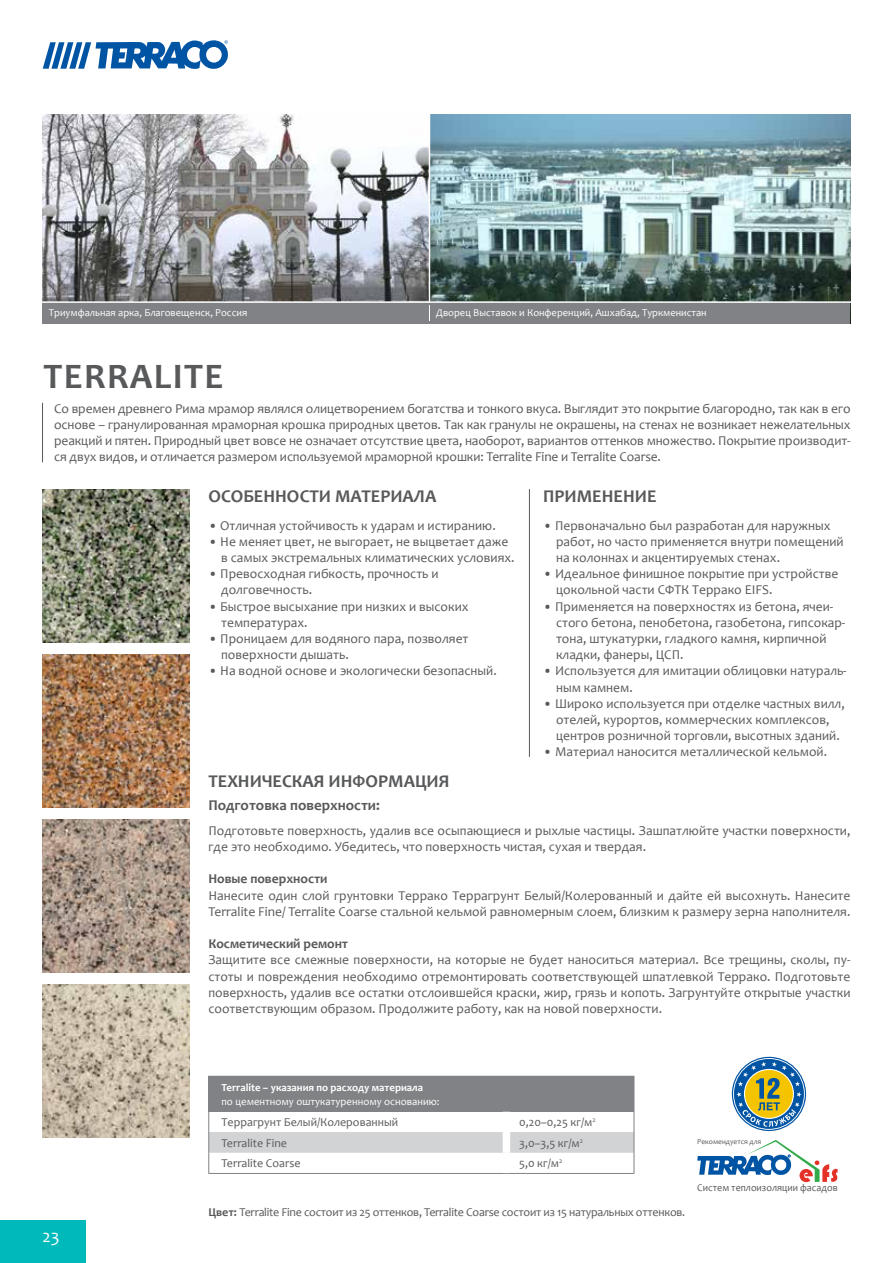
<style>
.page{position:relative;width:893px;height:1263px;background:#fff}
.page>*{position:absolute;margin:0;border:0;box-sizing:border-box;transform-origin:0 0}
.t1{font:700 36px "Candara";letter-spacing:.04em;color:#58595b}
.t2{font:700 18px "Candara";color:#58595b}
.t3{font:18px "Candara";color:#fff}
.t4{font:700 15px "Candara";color:#58595b}
.t5{font:13.5px/16.2px "Candara";color:#58595b}
.t6{font:700 13.5px "Candara";color:#58595b}
.t7{font:12px "Candara";letter-spacing:-.02em;color:#58595b}
.t8{font:12px "Candara";color:#58595b}
.t9{font:10.8px "Candara";color:#fff}
.t10{font:700 10.8px "Candara";color:#fff}
.t11{font:10.5px "Candara";color:#fff}
.t12{font:10.5px "Candara";color:#58595b;scale:.96 1}
.t13{font:7.5px "Candara";color:#58595b}
.s1{font-weight:700}
</style>
<div class="page">
<svg style="left:43px;top:40px;width:185px;height:29px"></svg>
<div style="left:0;top:1220px;width:85px;height:43px;background:#00b9ba"></div>
<img style="left:43px;top:489px;width:147px;height:153px">
<img style="left:43px;top:654px;width:147px;height:153px">
<img style="left:43px;top:820px;width:147px;height:153px">
<img style="left:43px;top:985px;width:147px;height:153px">
<img style="left:43px;top:114px;width:807px;height:187px">
<div style="left:43px;top:302px;width:807px;height:21px;background:#808285"></div>
<hr style="left:429px;top:107px;width:1px;height:195px;background:#fff">
<hr style="left:41px;top:301px;width:827px;height:2px;background:#fff">
<svg style="left:429px;top:305px;width:1px;height:16px"></svg>
<hr style="left:42px;top:403px;width:1px;height:59px;background:#58595b">
<div style="left:209px;top:1076px;width:425px;height:35px;background:#808285"></div>
<hr style="left:208px;top:1076px;width:1px;height:35px;background:#808285">
<hr style="left:634px;top:1076px;width:1px;height:35px;background:#808285">
<hr style="left:208px;top:1111px;width:298px;height:1px;background:#808285">
<hr style="left:506px;top:1111px;width:128px;height:1px;background:#808285">
<svg style="left:208px;top:1112px;width:427px;height:61px"></svg>
<hr style="left:208px;top:1173px;width:298px;height:1px;background:#808285">
<hr style="left:506px;top:1173px;width:128px;height:1px;background:#808285">
<div style="left:503px;top:1112px;width:7px;height:20px;background:#fff"></div>
<div style="left:503px;top:1132px;width:7px;height:21px;background:#fff"></div>
<div style="left:503px;top:1153px;width:7px;height:20px;background:#fff"></div>
<hr style="left:529px;top:489px;width:1px;height:268px;background:#58595b">
<svg style="left:732px;top:1057px;width:74px;height:74px"></svg>
<svg style="left:733px;top:1058px;width:72px;height:72px"></svg>
<svg style="left:734px;top:1059px;width:70px;height:70px"></svg>
<svg style="left:736px;top:1062px;width:66px;height:65px;background:#879d7f"></svg>
<svg style="left:697px;top:1140px;width:141px;height:42px"></svg>
<p class="t11" style="left:49px;top:306px;width:200px">Триумфальная арка, Благовещенск, Россия</p>
<p class="t11" style="left:436px;top:306px;width:272px">Дворец Выставок и Конференций, Ашхабад, Туркменистан</p>
<h1 class="t1" style="left:43px;top:353px;width:182px">TERRALITE</h1>
<p class="t5" style="left:54px;top:400px;width:798px;text-align:justify">Со времен древнего Рима мрамор являлся олицетворением богатства и тонкого вкуса. Выглядит это покрытие благородно, так как в его основе – гранулированная мраморная крошка природных цветов. Так как гранулы не окрашены, на стенах не возникает нежелательных реакций и пятен. Природный цвет вовсе не означает отсутствие цвета, наоборот, вариантов оттенков множество. Покрытие производит&shy;ся двух видов, и отличается размером используемой мраморной крошки: Terralite Fine и Terralite Coarse.</p>
<h2 class="t2" style="left:208px;top:485px;width:229px">ОСОБЕННОСТИ МАТЕРИАЛА</h2>
<p class="t5" style="left:208px;top:517px;width:289px">• Отличная устойчивость к ударам и истиранию.</p>
<p class="t5" style="left:221px;top:533px;width:295px;text-indent:-13px">• Не меняет цвет, не выгорает, не выцветает даже в самых экстремальных климатических условиях.</p>
<p class="t5" style="left:221px;top:566px;width:219px;text-indent:-13px">• Превосходная гибкость, прочность и долговечность.</p>
<p class="t5" style="left:221px;top:598px;width:249px;text-indent:-13px">• Быстрое высыхание при низких и высоких температурах.</p>
<p class="t5" style="left:221px;top:630px;width:249px;text-indent:-13px">• Проницаем для водяного пара, позволяет поверхности дышать.</p>
<p class="t5" style="left:208px;top:663px;width:290px">• На водной основе и экологически безопасный.</p>
<h2 class="t2" style="left:208px;top:770px;width:243px">ТЕХНИЧЕСКАЯ ИНФОРМАЦИЯ</h2>
<p class="t4" style="left:208px;top:796px;width:173px">Подготовка поверхности:</p>
<h2 class="t2" style="left:543px;top:485px;width:115px">ПРИМЕНЕНИЕ</h2>
<p class="t5" style="left:556px;top:517px;width:289px;text-indent:-13px">• Первоначально был разработан для наружных работ, но часто применяется внутри помещений на колоннах и акцентируемых стенах.</p>
<p class="t5" style="left:556px;top:566px;width:284px;text-indent:-13px">• Идеальное финишное покрытие при устройстве цокольной части СФТК Террако EIFS.</p>
<p class="t5" style="left:556px;top:598px;width:291px;text-indent:-13px">• Применяется на поверхностях из бетона, ячеи&shy;стого бетона, пенобетона, газобетона, гипсокар&shy;тона, штукатурки, гладкого камня, кирпичной кладки, фанеры, ЦСП.</p>
<p class="t5" style="left:556px;top:663px;width:292px;text-indent:-13px">• Используется для имитации облицовки натураль&shy;ным камнем.</p>
<p class="t5" style="left:543px;top:695px;width:303px;text-align:center">• Широко используется при отделке частных вилл, отелей, курортов, коммерческих комплексов, центров розничной торговли, высотных зданий.</p>
<p class="t5" style="left:543px;top:744px;width:285px">• Материал наносится металлической кельмой.</p>
<p class="t5" style="left:208px;top:822px;width:644px">Подготовьте поверхность, удалив все осыпающиеся и рыхлые частицы. Зашпатлюйте участки поверхности, где это необходимо. Убедитесь, что поверхность чистая, сухая и твердая.</p>
<p class="t6" style="left:208px;top:870px;width:121px">Новые поверхности</p>
<p class="t5" style="left:208px;top:887px;width:644px">Нанесите один слой грунтовки Террако Террагрунт Белый/Колерованный и дайте ей высохнуть. Нанесите<br>Terralite Fine/ Terralite Coarse стальной кельмой равномерным слоем, близким к размеру зерна наполнителя.</p>
<p class="t6" style="left:208px;top:935px;width:141px">Косметический ремонт</p>
<p class="t5" style="left:208px;top:952px;width:644px;text-align:justify">Защитите все смежные поверхности, на которые не будет наноситься материал. Все трещины, сколы, пу&shy;стоты и повреждения необходимо отремонтировать соответствующей шпатлевкой Террако. Подготовьте поверхность, удалив все остатки отслоившейся краски, жир, грязь и копоть. Загрунтуйте открытые участки соответствующим образом. Продолжите работу, как на новой поверхности.</p>
<h2 class="t3" style="left:43px;top:1225px;width:19px">23</h2>
<p class="t10" style="left:222px;top:1081px;width:203px">Terralite – указания по расходу материала</p>
<p class="t9" style="left:222px;top:1095px;width:220px">по цементному оштукатуренному основанию:</p>
<p class="t8" style="left:222px;top:1114px;width:178px">Террагрунт Белый/Колерованный</p>
<p class="t7" style="left:519px;top:1114px;width:78px">0,20–0,25 кг/м<sup>2</sup></p>
<p class="t8" style="left:222px;top:1135px;width:67px">Terralite Fine</p>
<p class="t7" style="left:519px;top:1135px;width:65px">3,0–3,5 кг/м<sup>2</sup></p>
<p class="t8" style="left:222px;top:1156px;width:80px">Terralite Coarse</p>
<p class="t7" style="left:519px;top:1156px;width:45px">5,0 кг/м<sup>2</sup></p>
<p class="t7" style="left:208px;top:1204px;width:478px"><span class="s1">Цвет:</span> Terralite Fine состоит из 25 оттенков, Terralite Coarse состоит из 15 натуральных оттенков.</p>
<p class="t13" style="left:697px;top:1137px;width:66px">Рекомендуется для</p>
<p class="t12" style="left:697px;top:1180px;width:148px">Систем теплоизоляции фасадов</p>
</div>
